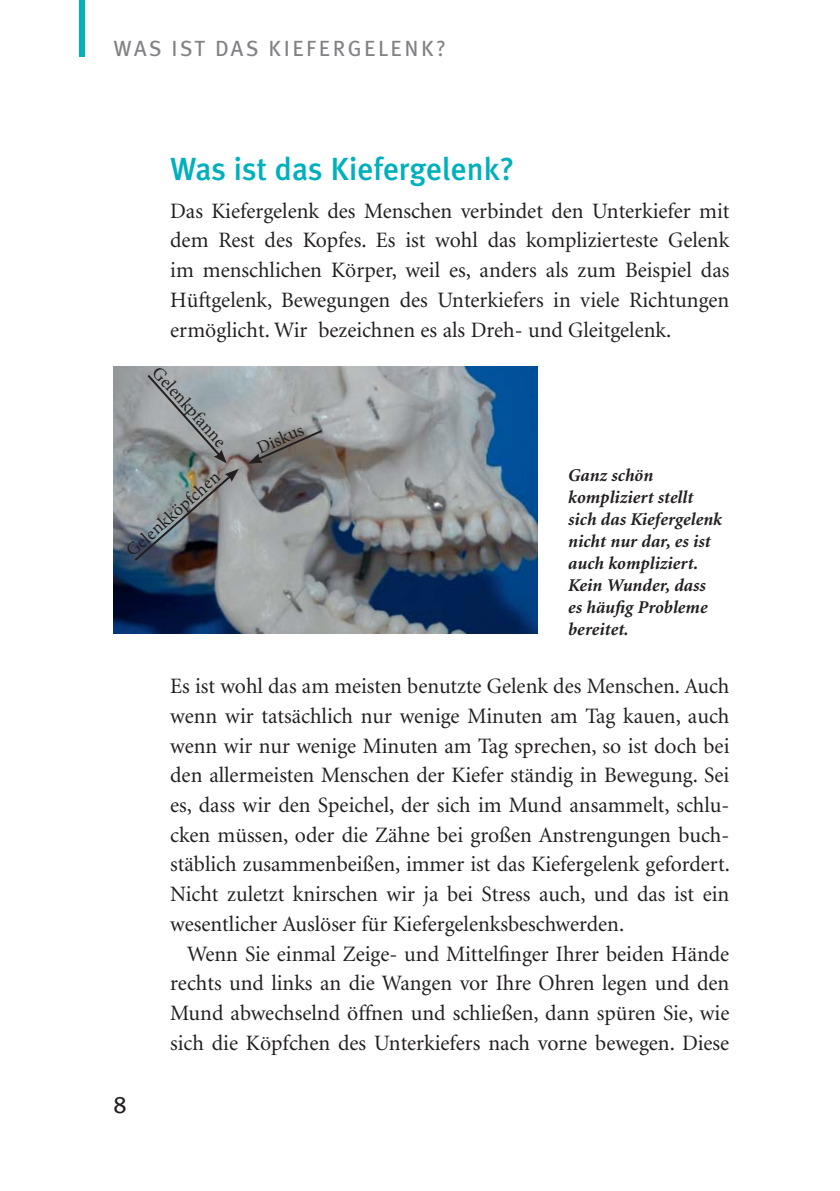
<style>
.page{position:relative;width:840px;height:1191px;background:#fff}
.page>*{position:absolute;margin:0;border:0;box-sizing:border-box;transform-origin:0 0}
.t1{font:500 32px "Meta Plus";color:#00b0bd}
.t2{font:24px "Meta Plus";color:#231f20}
.t3{font:22px/29.8px "Minion";color:#231f20;text-align:justify}
.t4{font:22px "Meta Plus Book Caps";letter-spacing:.11em;color:#808285}
.t5{font:italic 700 18px/22px "Minion";color:#231f20}
.t6{font:18px "Minion Pro";color:#231f20}
</style>
<div class="page">
<div style="left:79px;top:0;width:6px;height:57px;background:#00b0bd"></div>
<img style="left:113px;top:366px;width:424px;height:267px">
<svg style="left:248px;top:428px;width:76px;height:36px;background:#7a7774"></svg>
<svg style="left:145px;top:373px;width:82px;height:90px;background:#949a9c"></svg>
<img style="left:132px;top:469px;width:106px;height:94px">
<p class="t4" style="left:113px;top:41px;width:334px">WAS IST DAS KIEFERGELENK?</p>
<h1 class="t1" style="left:170px;top:153px;width:345px">Was ist das Kiefergelenk?</h1>
<p class="t3" style="left:170px;top:198px;width:560px">Das Kiefergelenk des Menschen verbindet den Unterkiefer mit dem Rest des Kopfes. Es ist wohl das komplizierteste Gelenk im menschlichen Körper, weil es, anders als zum Beispiel das Hüftgelenk, Bewegungen des Unterkiefers in viele Richtungen ermöglicht. Wir bezeichnen es als Dreh- und Gleitgelenk.</p>
<p class="t6" style="left:163px;top:362px;width:102px;rotate:48deg">Gelenkpfanne</p>
<p class="t6" style="left:121px;top:544px;width:120px;rotate:-41deg">Gelenkköpfchen</p>
<p class="t6" style="left:253px;top:438px;width:51px;rotate:-24deg">Diskus</p>
<p class="t5" style="left:567px;top:466px;width:155px">Ganz schön kompliziert stellt sich das Kiefergelenk nicht nur dar, es ist auch kompliziert.<br>Kein Wunder, dass es häufig Probleme bereitet.</p>
<p class="t2" style="left:113px;top:1091px;width:15px">8</p>
<p class="t3" style="left:170px;top:673px;width:561px">Es ist wohl das am meisten benutzte Gelenk des Menschen. Auch wenn wir tatsächlich nur wenige Minuten am Tag kauen, auch wenn wir nur wenige Minuten am Tag sprechen, so ist doch bei den allermeisten Menschen der Kiefer ständig in Bewegung. Sei es, dass wir den Speichel, der sich im Mund ansammelt, schlu&shy;cken müssen, oder die Zähne bei großen Anstrengungen buch&shy;stäblich zusammenbeißen, immer ist das Kiefergelenk gefordert.<br>Nicht zuletzt knirschen wir ja bei Stress auch, und das ist ein wesentlicher Auslöser für Kiefergelenksbeschwerden.</p>
<p class="t3" style="left:170px;top:940px;width:560px;text-indent:17px">Wenn Sie einmal Zeige- und Mittelfinger Ihrer beiden Hände rechts und links an die Wangen vor Ihre Ohren legen und den Mund abwechselnd öffnen und schließen, dann spüren Sie, wie sich die Köpfchen des Unterkiefers nach vorne bewegen. Diese</p>
</div>
